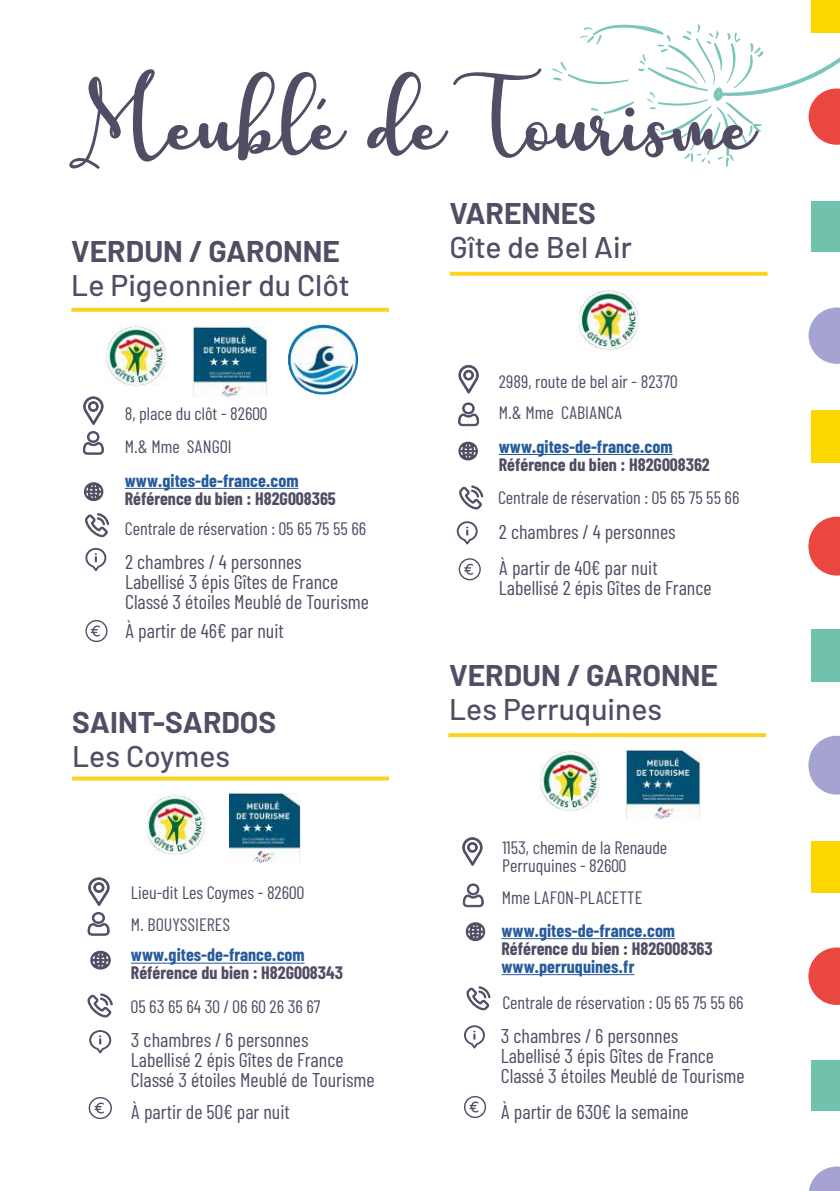
<style>
.page{position:relative;width:840px;height:1191px;background:#fff}
.page>*{position:absolute;margin:0;border:0;box-sizing:border-box;transform-origin:0 0}
.t1{font:68px "charlotte";letter-spacing:-.03em;color:#524c64}
.t2{font:500 30px "Barlow";color:#524c64}
.t3{font:700 30px "Barlow";color:#524c64}
.t4{font:20px/20px "Barlow Condensed";color:#524c64}
.t5{font:18px/18px "Barlow Condensed";color:#524c64}
.t6{font:700 18px "Barlow Condensed";color:#275b9b}
.t7{font:700 18px "Barlow Condensed";color:#524c64}
</style>
<div class="page">
<div style="left:811px;top:0;width:28px;height:32px;background:#fed600"></div>
<div style="left:811px;top:201px;width:28px;height:50px;background:#71c2ad"></div>
<svg style="left:552px;top:24px;width:287px;height:143px"></svg>
<svg style="left:808px;top:307px;width:31px;height:57px"></svg>
<div style="left:811px;top:413px;width:28px;height:50px;background:#fed600"></div>
<div style="left:811px;top:631px;width:28px;height:51px;background:#71c2ad"></div>
<div style="left:811px;top:842px;width:28px;height:50px;background:#fed600"></div>
<div style="left:811px;top:410px;width:28px;height:50px;background:#fed600"></div>
<div style="left:811px;top:629px;width:28px;height:50px;background:#71c2ad"></div>
<svg style="left:808px;top:517px;width:31px;height:58px"></svg>
<svg style="left:808px;top:735px;width:31px;height:59px"></svg>
<div style="left:811px;top:841px;width:28px;height:50px;background:#fed600"></div>
<div style="left:811px;top:1060px;width:28px;height:50px;background:#71c2ad"></div>
<svg style="left:808px;top:947px;width:31px;height:58px"></svg>
<svg style="left:809px;top:1166px;width:30px;height:25px"></svg>
<svg style="left:462px;top:837px;width:20px;height:28px"></svg>
<svg style="left:464px;top:1025px;width:20px;height:23px"></svg>
<hr style="left:501px;top:938px;width:173px;height:1px;background:#275b9b">
<hr style="left:501px;top:974px;width:133px;height:1px;background:#275b9b">
<svg style="left:462px;top:883px;width:21px;height:24px"></svg>
<svg style="left:465px;top:922px;width:21px;height:19px"></svg>
<svg style="left:466px;top:986px;width:24px;height:24px"></svg>
<svg style="left:464px;top:1096px;width:22px;height:22px"></svg>
<svg style="left:448px;top:733px;width:317px;height:4px"></svg>
<img style="left:625px;top:749px;width:75px;height:69px">
<div style="left:674px;top:779px;width:23px;height:15px;background:#005174"></div>
<img style="left:539px;top:750px;width:61px;height:61px">
<svg style="left:458px;top:365px;width:20px;height:28px"></svg>
<svg style="left:456px;top:521px;width:21px;height:23px"></svg>
<svg style="left:458px;top:403px;width:20px;height:23px"></svg>
<svg style="left:459px;top:486px;width:23px;height:23px"></svg>
<svg style="left:458px;top:558px;width:22px;height:22px"></svg>
<svg style="left:449px;top:272px;width:318px;height:4px"></svg>
<hr style="left:498px;top:454px;width:174px;height:1px;background:#275b9b">
<svg style="left:458px;top:441px;width:20px;height:20px"></svg>
<img style="left:577px;top:289px;width:62px;height:61px">
<svg style="left:88px;top:877px;width:21px;height:28px"></svg>
<svg style="left:89px;top:1030px;width:22px;height:23px"></svg>
<hr style="left:131px;top:962px;width:173px;height:1px;background:#275b9b">
<svg style="left:88px;top:912px;width:21px;height:23px"></svg>
<svg style="left:90px;top:950px;width:21px;height:20px"></svg>
<svg style="left:88px;top:993px;width:24px;height:24px"></svg>
<svg style="left:89px;top:1097px;width:23px;height:22px"></svg>
<svg style="left:72px;top:776px;width:317px;height:4px"></svg>
<img style="left:229px;top:792px;width:71px;height:70px">
<div style="left:274px;top:824px;width:23px;height:8px;background:#005174"></div>
<img style="left:148px;top:794px;width:58px;height:61px">
<svg style="left:83px;top:396px;width:20px;height:29px"></svg>
<svg style="left:83px;top:431px;width:21px;height:23px"></svg>
<svg style="left:71px;top:308px;width:318px;height:4px"></svg>
<svg style="left:85px;top:548px;width:21px;height:23px"></svg>
<hr style="left:125px;top:488px;width:173px;height:1px;background:#275b9b">
<svg style="left:84px;top:482px;width:20px;height:19px"></svg>
<svg style="left:85px;top:513px;width:24px;height:24px"></svg>
<svg style="left:85px;top:620px;width:22px;height:22px"></svg>
<img style="left:192px;top:327px;width:75px;height:69px">
<div style="left:241px;top:357px;width:23px;height:12px;background:#005174"></div>
<img style="left:288px;top:324px;width:70px;height:70px;border-radius:33px">
<img style="left:105px;top:325px;width:61px;height:61px">
<h1 class="t1" style="left:84px;top:88px;width:673px">Meublé de Tourisme</h1>
<h2 class="t3" style="left:449px;top:195px;width:148px">VARENNES</h2>
<h2 class="t2" style="left:449px;top:229px;width:183px">Gîte de Bel Air</h2>
<h2 class="t3" style="left:71px;top:233px;width:270px">VERDUN / GARONNE</h2>
<h2 class="t2" style="left:71px;top:267px;width:280px">Le Pigeonnier du Clôt</h2>
<p class="t5" style="left:125px;top:397px;width:144px;line-height:32.6px">8, place du clôt - 82600<br>M.&amp; Mme SANGOI</p>
<p class="t6" style="left:125px;top:469px;width:175px">www.gites-de-france.com</p>
<p class="t7" style="left:125px;top:487px;width:212px">Référence du bien : H82G008365</p>
<p class="t5" style="left:125px;top:519px;width:243px">Centrale de réservation : 05 65 75 55 66</p>
<p class="t4" style="left:125px;top:551px;width:245px">2 chambres / 4 personnes<br>Labellisé 3 épis Gîtes de France<br>Classé 3 étoiles Meublé de Tourisme</p>
<p class="t4" style="left:125px;top:621px;width:160px">À partir de 46€ par nuit</p>
<h2 class="t3" style="left:72px;top:703px;width:206px">SAINT-SARDOS</h2>
<h2 class="t2" style="left:72px;top:737px;width:159px">Les Coymes</h2>
<p class="t5" style="left:131px;top:876px;width:175px;line-height:31.6px">Lieu-dit Les Coymes - 82600<br>M. BOUYSSIERES</p>
<p class="t6" style="left:131px;top:943px;width:175px">www.gites-de-france.com</p>
<p class="t7" style="left:131px;top:961px;width:213px">Référence du bien : H82G008343</p>
<p class="t5" style="left:131px;top:996px;width:191px">05 63 65 64 30 / 06 60 26 36 67</p>
<p class="t4" style="left:131px;top:1029px;width:245px">3 chambres / 6 personnes<br>Labellisé 2 épis Gîtes de France<br>Classé 3 étoiles Meublé de Tourisme</p>
<p class="t4" style="left:131px;top:1101px;width:160px">À partir de 50€ par nuit</p>
<p class="t5" style="left:498px;top:365px;width:180px;line-height:31.8px">2989, route de bel air - 82370<br>M.&amp; Mme CABIANCA</p>
<p class="t6" style="left:498px;top:435px;width:175px">www.gites-de-france.com</p>
<p class="t7" style="left:498px;top:453px;width:212px">Référence du bien : H82G008362</p>
<p class="t5" style="left:498px;top:488px;width:243px">Centrale de réservation : 05 65 75 55 66</p>
<p class="t4" style="left:498px;top:513px;width:178px;line-height:36.2px">2 chambres / 4 personnes<br>À partir de 40€ par nuit</p>
<p class="t4" style="left:498px;top:578px;width:214px">Labellisé 2 épis Gîtes de France</p>
<h2 class="t3" style="left:449px;top:656px;width:270px">VERDUN / GARONNE</h2>
<h2 class="t2" style="left:449px;top:690px;width:214px">Les Perruquines</h2>
<p class="t5" style="left:502px;top:837px;width:166px">1153, chemin de la Renaude<br>Perruquines - 82600</p>
<p class="t5" style="left:501px;top:888px;width:142px">Mme LAFON-PLACETTE</p>
<p class="t6" style="left:501px;top:919px;width:175px">www.gites-de-france.com</p>
<p class="t7" style="left:501px;top:937px;width:213px">Référence du bien : H82G008363</p>
<p class="t6" style="left:501px;top:955px;width:134px">www.perruquines.fr</p>
<p class="t5" style="left:502px;top:992px;width:243px">Centrale de réservation : 05 65 75 55 66</p>
<p class="t4" style="left:500px;top:1025px;width:245px">3 chambres / 6 personnes<br>Labellisé 3 épis Gîtes de France<br>Classé 3 étoiles Meublé de Tourisme</p>
<p class="t4" style="left:500px;top:1101px;width:189px">À partir de 630€ la semaine</p>
</div>
